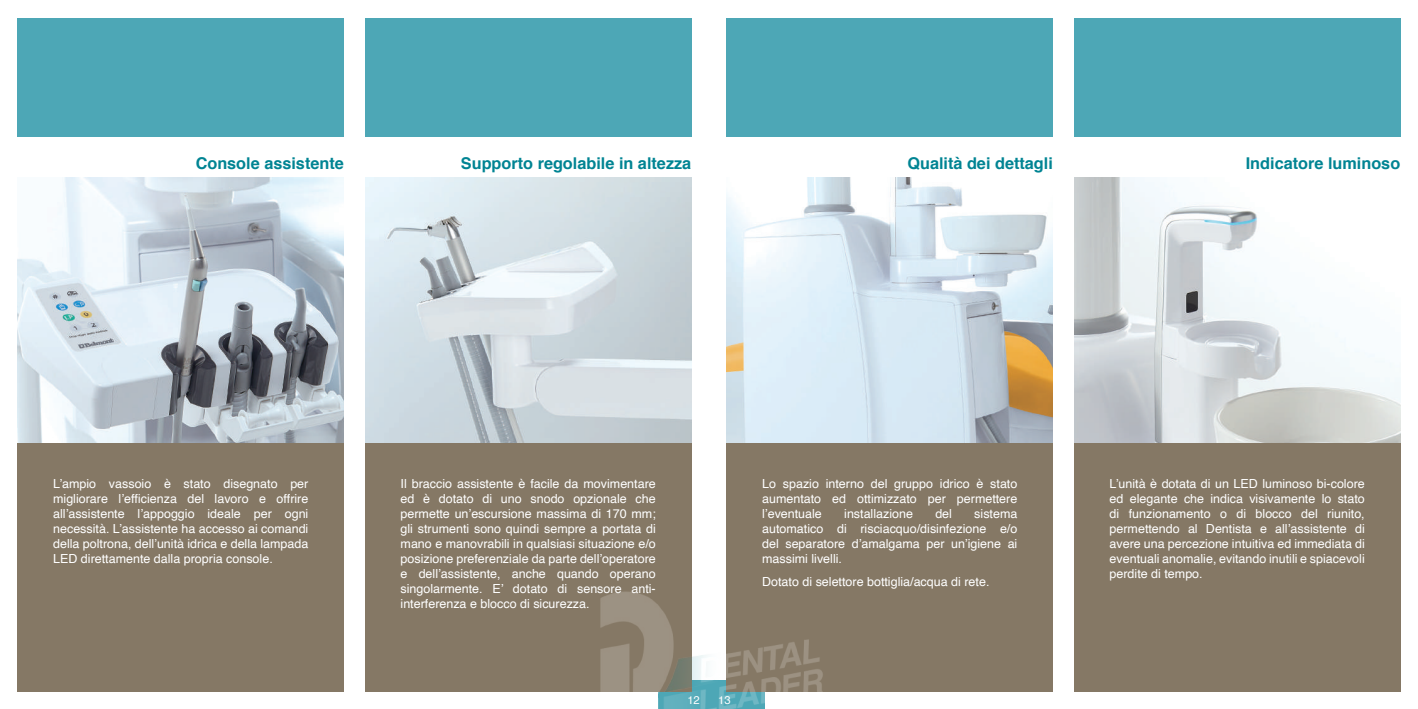
<style>
.page{position:relative;width:1418px;height:709px;background:#fff}
.page>*{position:absolute;margin:0;border:0;box-sizing:border-box;transform-origin:0 0}
.t1{font:700 16.25px "Helvetica";color:#008493}
.t2{font:12.5px/15px "Helvetica";color:#fff;text-align:justify}
.t3{font:11.25px "Helvetica";color:#fff}
</style>
<div class="page">
<img style="left:18px;top:177px;width:326px;height:266px">
<img style="left:365px;top:177px;width:326px;height:266px">
<div style="left:18px;top:443px;width:326px;height:248px;background:#857865"></div>
<div style="left:365px;top:443px;width:326px;height:248px;background:#857865"></div>
<div style="left:18px;top:18px;width:326px;height:118px;background:#4da7b6"></div>
<div style="left:365px;top:18px;width:326px;height:118px;background:#4da7b6"></div>
<img style="left:1074px;top:177px;width:326px;height:266px">
<img style="left:726px;top:177px;width:326px;height:266px">
<div style="left:726px;top:443px;width:326px;height:248px;background:#857865"></div>
<div style="left:1074px;top:443px;width:326px;height:248px;background:#857865"></div>
<div style="left:726px;top:18px;width:326px;height:118px;background:#4da7b6"></div>
<div style="left:1074px;top:18px;width:326px;height:118px;background:#4da7b6"></div>
<img style="left:584px;top:583px;width:255px;height:126px">
<h1 class="t1" style="left:196px;top:150px;width:150px">Console assistente</h1>
<h1 class="t1" style="left:461px;top:150px;width:232px">Supporto regolabile in altezza</h1>
<h1 class="t1" style="left:907px;top:150px;width:147px">Qualità dei dettagli</h1>
<h1 class="t1" style="left:1245px;top:150px;width:156px">Indicatore luminoso</h1>
<p class="t2" style="left:53px;top:476px;width:257px">L’ampio vassoio è stato disegnato per migliorare l’efficienza del lavoro e offrire all’assistente l’appoggio ideale per ogni necessità. L’assistente ha accesso ai comandi della poltrona, dell’unità idrica e della lampada LED direttamente dalla propria console.</p>
<p class="t2" style="left:400px;top:476px;width:257px">Il braccio assistente è facile da movimentare ed è dotato di uno snodo opzionale che permette un’escursione massima di 170 mm; gli strumenti sono quindi sempre a portata di mano e manovrabili in qualsiasi situazione e/o posizione preferenziale da parte dell’operatore e dell’assistente, anche quando operano singolarmente. E’ dotato di sensore anti&shy;interferenza e blocco di sicurezza.</p>
<p class="t2" style="left:762px;top:476px;width:257px">Lo spazio interno del gruppo idrico è stato aumentato ed ottimizzato per permettere l’eventuale</p>
<p class="t2" style="left:844px;top:506px;width:70px">installazione</p>
<p class="t2" style="left:935px;top:506px;width:18px">del</p>
<p class="t2" style="left:762px;top:506px;width:257px;text-indent:212px">sistema automatico di risciacquo/disinfezione e/o del separatore d’amalgama per un’igiene ai massimi livelli.</p>
<p class="t2" style="left:762px;top:574px;width:229px">Dotato di selettore bottiglia/acqua di rete.</p>
<p class="t3" style="left:687px;top:691px;width:14px">12</p>
<p class="t3" style="left:718px;top:691px;width:14px">13</p>
<p class="t2" style="left:1109px;top:476px;width:257px">L’unità è dotata di un LED luminoso bi-colore ed elegante che indica visivamente lo stato di funzionamento o di blocco del riunito, permettendo al Dentista e all’assistente di avere una percezione intuitiva ed immediata di eventuali anomalie, evitando inutili e spiacevoli perdite di tempo.</p>
</div>
